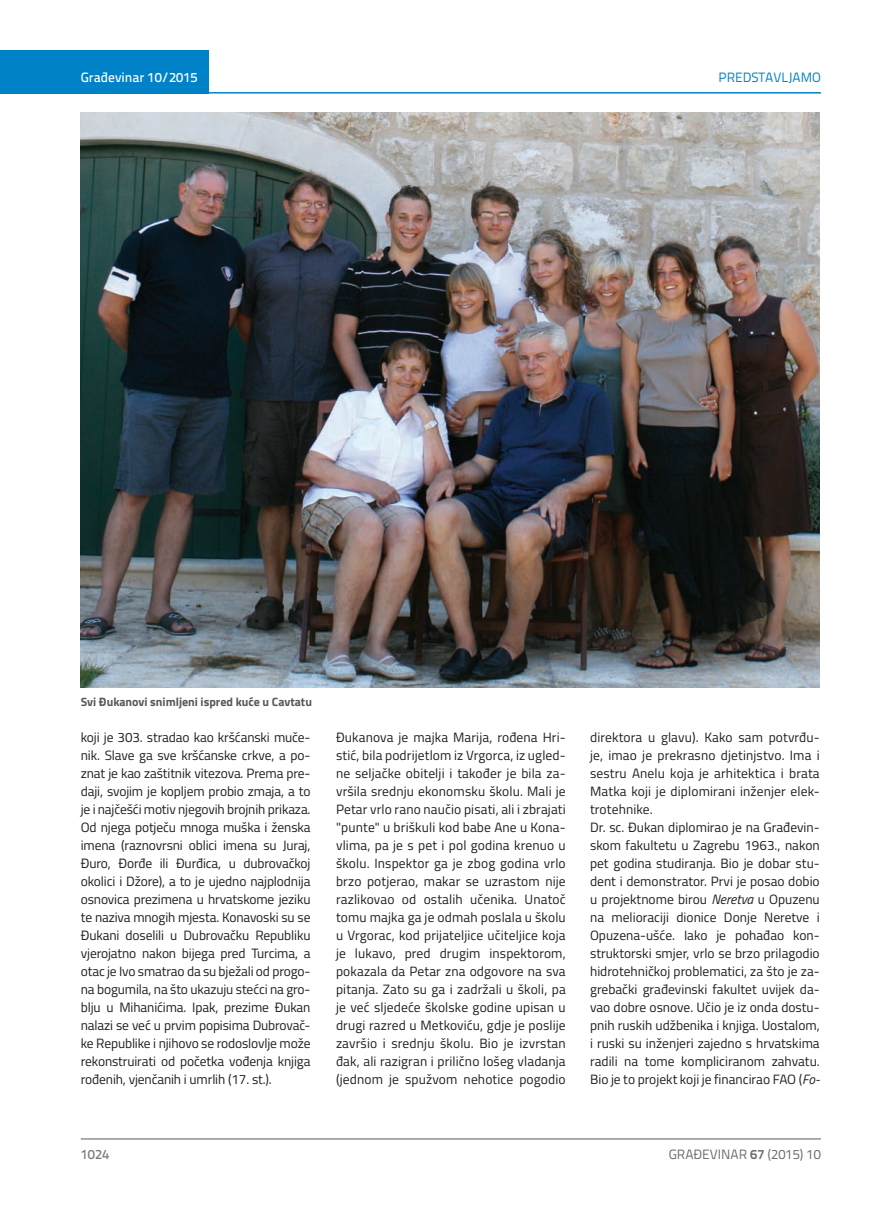
<style>
.page{position:relative;width:872px;height:1212px;background:#fff}
.page>*{position:absolute;margin:0;border:0;box-sizing:border-box;transform-origin:0 0}
.t1{font:13.5px/18px "Titillium";color:#231f20;text-align:justify}
.t2{font:13.5px "Titillium Text 22 L";color:#6c6d70}
.t3{font:500 13.5px "Titillium Text 22 L";color:#fff}
.t4{font:13.5px "Titillium Text 22 L";color:#0082c8}
.t5{font:500 13.5px "Titillium Text 22 L";color:#787a7d}
.t6{font:700 12px "Titillium";color:#57585a}
.s1{font-style:italic}
.s2{font-weight:700}
</style>
<div class="page">
<hr style="left:81px;top:1139px;width:740px;height:1px;background:#57585a">
<div style="left:0;top:50px;width:208px;height:44px;background:#0082c8"></div>
<hr style="left:0;top:92px;width:821px;height:2px;background:#0082c8">
<img style="left:81px;top:112px;width:738px;height:576px">
<p class="t3" style="left:81px;top:67px;width:118px">Građevinar 10/2015</p>
<p class="t4" style="left:718px;top:68px;width:104px">PREDSTAVLJAMO</p>
<p class="t6" style="left:81px;top:693px;width:233px">Svi Đukanovi snimljeni ispred kuće u Cavtatu</p>
<p class="t1" style="left:81px;top:728px;width:231px">koji je 303. stradao kao kršćanski muče&shy;nik. Slave ga sve kršćanske crkve, a po&shy;znat je kao zaštitnik vitezova. Prema pre&shy;daji, svojim je kopljem probio zmaja, a to je i najčešći motiv njegovih brojnih prikaza.<br>Od njega potječu mnoga muška i ženska imena (raznovrsni oblici imena su Juraj, Đuro, Đorđe ili Đurđica, u dubrovačkoj okolici i Džore), a to je ujedno najplodnija osnovica prezimena u hrvatskome jeziku te naziva mnogih mjesta. Konavoski su se Đukani doselili u Dubrovačku Republiku vjerojatno nakon bijega pred Turcima, a otac je Ivo smatrao da su bježali od progo&shy;na bogumila, na što ukazuju stećci na gro&shy;blju u Mihanićima. Ipak, prezime Đukan nalazi se već u prvim popisima Dubrovač&shy;ke Republike i njihovo se rodoslovlje može rekonstruirati od početka vođenja knjiga rođenih, vjenčanih i umrlih (17. st.).</p>
<p class="t1" style="left:336px;top:728px;width:231px">Đukanova je majka Marija, rođena Hri&shy;stić, bila podrijetlom iz Vrgorca, iz ugled&shy;ne seljačke obitelji i također je bila za&shy;vršila srednju ekonomsku školu. Mali je Petar vrlo rano naučio pisati, ali i zbrajati "punte" u briškuli kod babe Ane u Kona&shy;vlima, pa je s pet i pol godina krenuo u školu. Inspektor ga je zbog godina vrlo brzo potjerao, makar se uzrastom nije razlikovao od ostalih učenika. Unatoč tomu majka ga je odmah poslala u školu u Vrgorac, kod prijateljice učiteljice koja je lukavo, pred drugim inspektorom, pokazala da Petar zna odgovore na sva pitanja. Zato su ga i zadržali u školi, pa je već sljedeće školske godine upisan u drugi razred u Metkoviću, gdje je poslije završio i srednju školu. Bio je izvrstan đak, ali razigran i prilično lošeg vladanja (jednom je spužvom nehotice pogodio</p>
<p class="t1" style="left:590px;top:727px;width:231px;text-align:left">direktora u glavu). Kako sam potvrđu&shy;je, imao je prekrasno djetinjstvo. Ima i sestru Anelu koja je arhitektica i brata Matka koji je diplomirani inženjer elek&shy;trotehnike.<br>Dr. sc. Đukan diplomirao je na Građevin&shy;skom fakultetu u Zagrebu 1963., nakon pet godina studiranja. Bio je dobar stu&shy;dent i demonstrator. Prvi je posao dobio u projektnome birou <span class="s1">Neretva</span> u Opuzenu na melioraciji dionice Donje Neretve i Opuzena-ušće. Iako je pohađao kon&shy;struktorski smjer, vrlo se brzo prilagodio hidrotehničkoj problematici, za što je za&shy;grebački građevinski fakultet uvijek da&shy;vao dobre osnove. Učio je iz onda dostu&shy;pnih ruskih udžbenika i knjiga. Uostalom, i ruski su inženjeri zajedno s hrvatskima radili na tome kompliciranom zahvatu.<br>Bio je to projekt koji je financirao FAO (<span class="s1">Fo-</span></p>
<p class="t5" style="left:81px;top:1144px;width:30px">1024</p>
<p class="t2" style="left:669px;top:1144px;width:154px">GRAĐEVINAR <span class="s2">67</span> (2015) 10</p>
</div>
